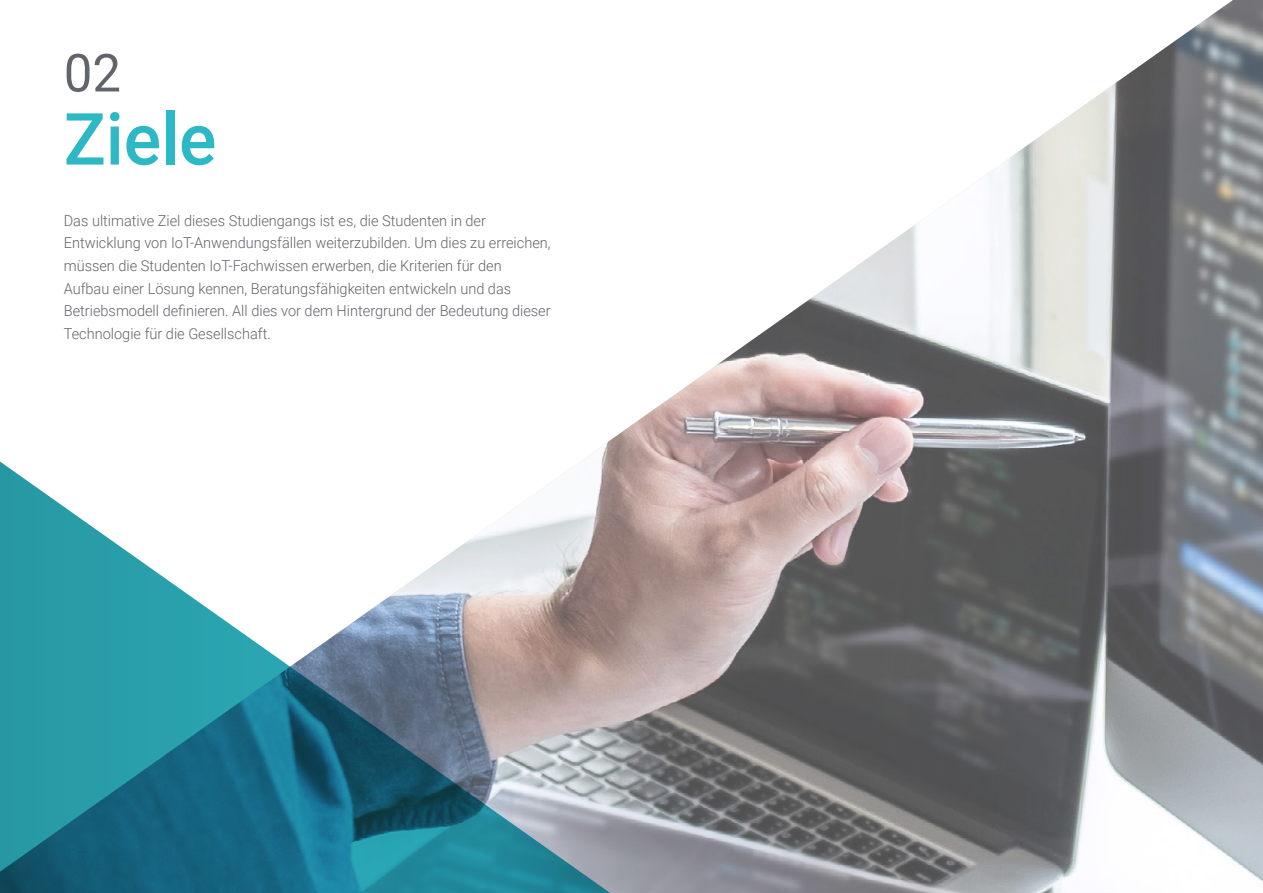
<style>
.page{position:relative;width:1263px;height:893px;background:#fff}
.page>*{position:absolute;margin:0;border:0;box-sizing:border-box;transform-origin:0 0}
.t1{font:500 72px "Roboto";color:#2db8c5}
.t2{font:52.5px "Roboto";color:#61646a}
.t3{font:300 15px/22.5px "Roboto";color:#61646a}
</style>
<div class="page">
<img style="left:604px;top:0;width:659px;height:893px">
<svg style="left:0;top:446px;width:640px;height:447px"></svg>
<h2 class="t2" style="left:64px;top:36px;width:59px">02</h2>
<h1 class="t1" style="left:64px;top:89px;width:154px">Ziele</h1>
<p class="t3" style="left:64px;top:209px;width:488px">Das ultimative Ziel dieses Studiengangs ist es, die Studenten in der Entwicklung von IoT-Anwendungsfällen weiterzubilden. Um dies zu erreichen, müssen die Studenten IoT-Fachwissen erwerben, die Kriterien für den Aufbau einer Lösung kennen, Beratungsfähigkeiten entwickeln und das Betriebsmodell definieren. All dies vor dem Hintergrund der Bedeutung dieser Technologie für die Gesellschaft.</p>
</div>
